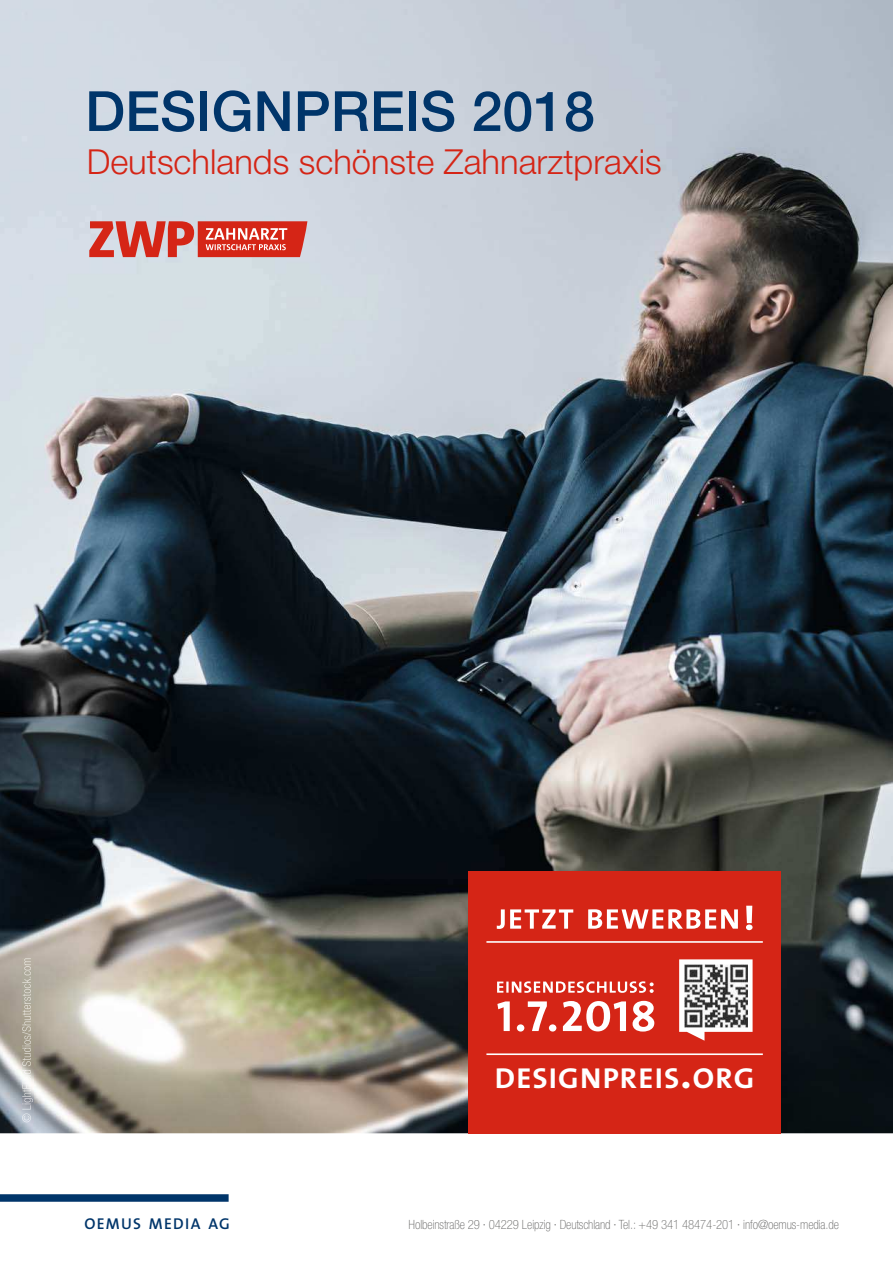
<style>
.page{position:relative;width:893px;height:1263px;background:#fff}
.page>*{position:absolute;margin:0;border:0;box-sizing:border-box;transform-origin:0 0}
.t1{font:500 55.5px "Helvetica Neue";color:#00356a}
.t2{font:300 34.5px "Helvetica Neue";color:#d52516}
.t3{font:28.95px "The Sans Bold Caps";letter-spacing:.04em;color:#fff;scale:1.05 1}
.t4{font:15.75px "The Sans Semi Bold Caps";letter-spacing:.08em;color:#00356a}
.t5{font:100 condensed 12.75px "Helvetica Neue";letter-spacing:-.005em;color:#676766}
.s1{font-size:41.4px}
</style>
<div class="page">
<img style="left:0;top:0;width:893px;height:1133px">
<svg style="left:89px;top:221px;width:218px;height:36px;background:#d85f57"></svg>
<img style="left:22px;top:958px;width:11px;height:82px">
<img style="left:22px;top:1040px;width:11px;height:82px">
<div style="left:0;top:1194px;width:229px;height:8px;background:#00356a"></div>
<div style="left:469px;top:871px;width:312px;height:262px;background:#d52516"></div>
<svg style="left:497px;top:906px;width:256px;height:24px"></svg>
<svg style="left:497px;top:1001px;width:157px;height:30px"></svg>
<svg style="left:497px;top:981px;width:157px;height:12px"></svg>
<hr style="left:486px;top:941px;width:277px;height:2px;background:#fff">
<hr style="left:486px;top:1053px;width:277px;height:2px;background:#fff">
<svg style="left:679px;top:959px;width:74px;height:82px"></svg>
<img style="left:685px;top:965px;width:62px;height:62px">
<h1 class="t1" style="left:85px;top:79px;width:511px">DESIGNPREIS 2018</h1>
<h2 class="t2" style="left:87px;top:149px;width:577px">Deutschlands schönste Zahnarztpraxis</h2>
<h3 class="t3" style="left:495px;top:1061px;width:248px">DESIGNPREIS<span class="s1">.</span>ORG</h3>
<p class="t4" style="left:84px;top:1214px;width:147px">OEMUS MEDIA AG</p>
<p class="t5" style="left:409px;top:1220px;width:432px">Holbeinstraße 29 · 04229 Leipzig · Deutschland · Tel.: +49 341 48474-201 · info@oemus-media.de</p>
</div>
